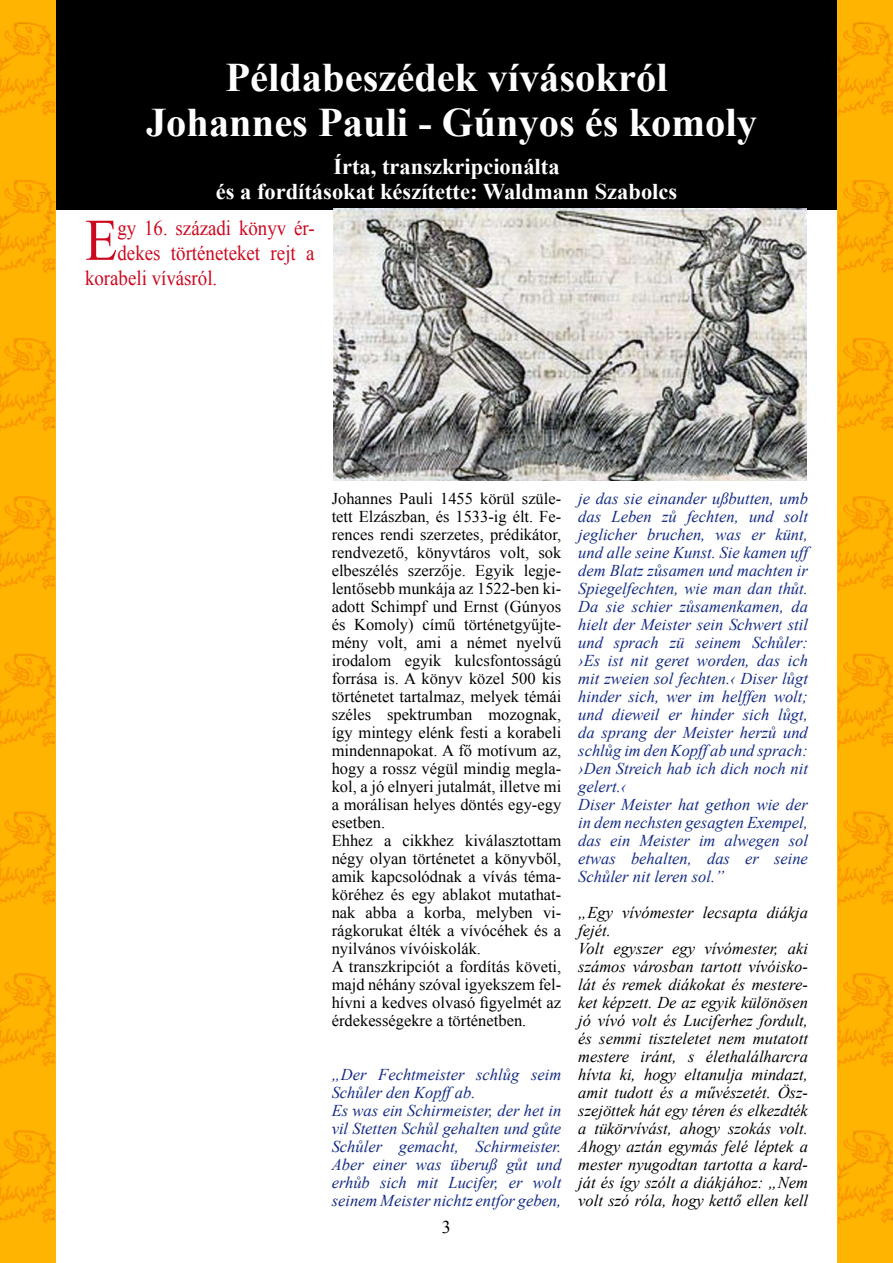
<style>
.page{position:relative;width:893px;height:1263px;background:#fff}
.page>*{position:absolute;margin:0;border:0;box-sizing:border-box;transform-origin:0 0}
.t1{font:59.1px "Times New Roman";color:#cd071e;scale:.9 1}
.t2{font:700 40.5px/45px "Times New Roman";color:#fff;text-align:center}
.t3{font:700 22.5px/25.5px "Times New Roman";color:#fff;text-align:center}
.t4{font:21px "Times New Roman";color:#cd071e;scale:.9 1}
.t5{font:18px "Times New Roman";color:#000}
.t6{font:16.5px/18px "Times New Roman";color:#000}
.t7{font:italic 16.5px/18px "Times New Roman";color:#142b84}
.t8{font:italic 16.5px/18px "Times New Roman";color:#000}
</style>
<div class="page">
<div style="left:55px;top:0;width:783px;height:209px;background:#000"></div>
<div style="left:838px;top:0;width:55px;height:1263px;background:#feb400"></div>
<div style="left:0;top:0;width:55px;height:1263px;background:#feb400"></div>
<img style="left:839px;top:496px;width:54px;height:409px">
<img style="left:839px;top:973px;width:54px;height:250px">
<img style="left:0;top:22px;width:54px;height:409px">
<img style="left:0;top:496px;width:54px;height:409px">
<img style="left:0;top:973px;width:54px;height:250px">
<img style="left:839px;top:22px;width:54px;height:409px">
<img style="left:333px;top:208px;width:474px;height:273px">
<h2 class="t2" style="left:146px;top:54px;width:612px">Példabeszédek vívásokról<br>Johannes Pauli - Gúnyos és komoly</h2>
<h3 class="t3" style="left:216px;top:153px;width:463px">Írta, transzkripcionálta<br>és a fordításokat készítette: Waldmann Szabolcs</h3>
<h1 class="t1" style="left:85px;top:200px;width:38px">E</h1>
<p class="t4" style="left:118px;top:213px;width:221px">gy 16. századi könyv ér-</p>
<p class="t4" style="left:118px;top:239px;width:221px">dekes történeteket rejt a</p>
<p class="t4" style="left:85px;top:264px;width:148px">korabeli vívásról.</p>
<p class="t6" style="left:332px;top:489px;width:231px">Johannes Pauli 1455 körül szüle&shy;tett Elzászban, és 1533-ig élt. Fe&shy;rences rendi szerzetes, prédikátor, rendvezető, könyvtáros volt, sok elbeszélés szerzője. Egyik legje&shy;lentősebb munkája az 1522-ben ki&shy;adott Schimpf und Ernst (Gúnyos és Komoly) című történetgyűjte&shy;mény volt, ami a német nyelvű irodalom egyik kulcsfontosságú forrása is. A könyv közel 500 kis történetet tartalmaz, melyek témái széles spektrumban mozognak, így mintegy elénk festi a korabeli mindennapokat. A fő motívum az, hogy a rossz végül mindig megla&shy;kol, a jó elnyeri jutalmát, illetve mi a morálisan helyes döntés egy-egy esetben.<br>Ehhez a cikkhez kiválasztottam négy olyan történetet a könyvből, amik kapcsolódnak a vívás téma&shy;köréhez és egy ablakot mutathat&shy;nak abba a korba, melyben vi&shy;rágkorukat élték a vívócéhek és a nyilvános vívóiskolák.<br>A transzkripciót a fordítás követi, majd néhány szóval igyekszem fel&shy;hívni a kedves olvasó figyelmét az érdekességekre a történetben.</p>
<p class="t7" style="left:332px;top:1065px;width:231px">„Der Fechtmeister schlůg seim<br>Schůler den Kopff ab.<br>Es was ein Schirmeister, der het in vil Stetten Schůl gehalten und gůte<br>Schůler gemacht, Schirmeister.<br>Aber einer was überuß gůt und erhůb sich mit Lucifer, er wolt seinem Meister nichtz entfor geben,</p>
<p class="t5" style="left:442px;top:1215px;width:10px">3</p>
<p class="t7" style="left:578px;top:489px;width:231px">je das sie einander ußbutten, umb das Leben zů fechten, und solt jeglicher bruchen, was er künt, und alle seine Kunst. Sie kamen uff dem Blatz zůsamen und machten ir<br>Spiegelfechten, wie man dan thůt.<br>Da sie schier zůsamenkamen, da hielt der Meister sein Schwert stil und sprach zü seinem Schůler: ›Es ist nit geret worden, das ich mit zweien sol fechten.‹ Diser lůgt hinder sich, wer im helffen wolt; und dieweil er hinder sich lůgt, da sprang der Meister herzů und schlůg im den Kopff ab und sprach: ›Den Streich hab ich dich noch nit gelert.‹<br>Diser Meister hat gethon wie der in dem nechsten gesagten Exempel, das ein Meister im alwegen sol etwas behalten, das er seine<br>Schůler nit leren sol.”</p>
<p class="t8" style="left:578px;top:903px;width:231px">„Egy vívómester lecsapta diákja fejét.<br>Volt egyszer egy vívómester, aki számos városban tartott vívóisko&shy;lát és remek diákokat és mestere&shy;ket képzett. De az egyik különösen jó vívó volt és Luciferhez fordult, és semmi tiszteletet nem mutatott mestere iránt, s élethalálharcra hívta ki, hogy eltanulja mindazt, amit tudott és a művészetét. Ös - szejöttek hát egy téren és elkezdték a tükörvívást, ahogy szokás volt.<br>Ahogy aztán egymás felé léptek a mester nyugodtan tartotta a kard&shy;ját és így szólt a diákjához: „Nem volt szó róla, hogy kettő ellen kell</p>
</div>
